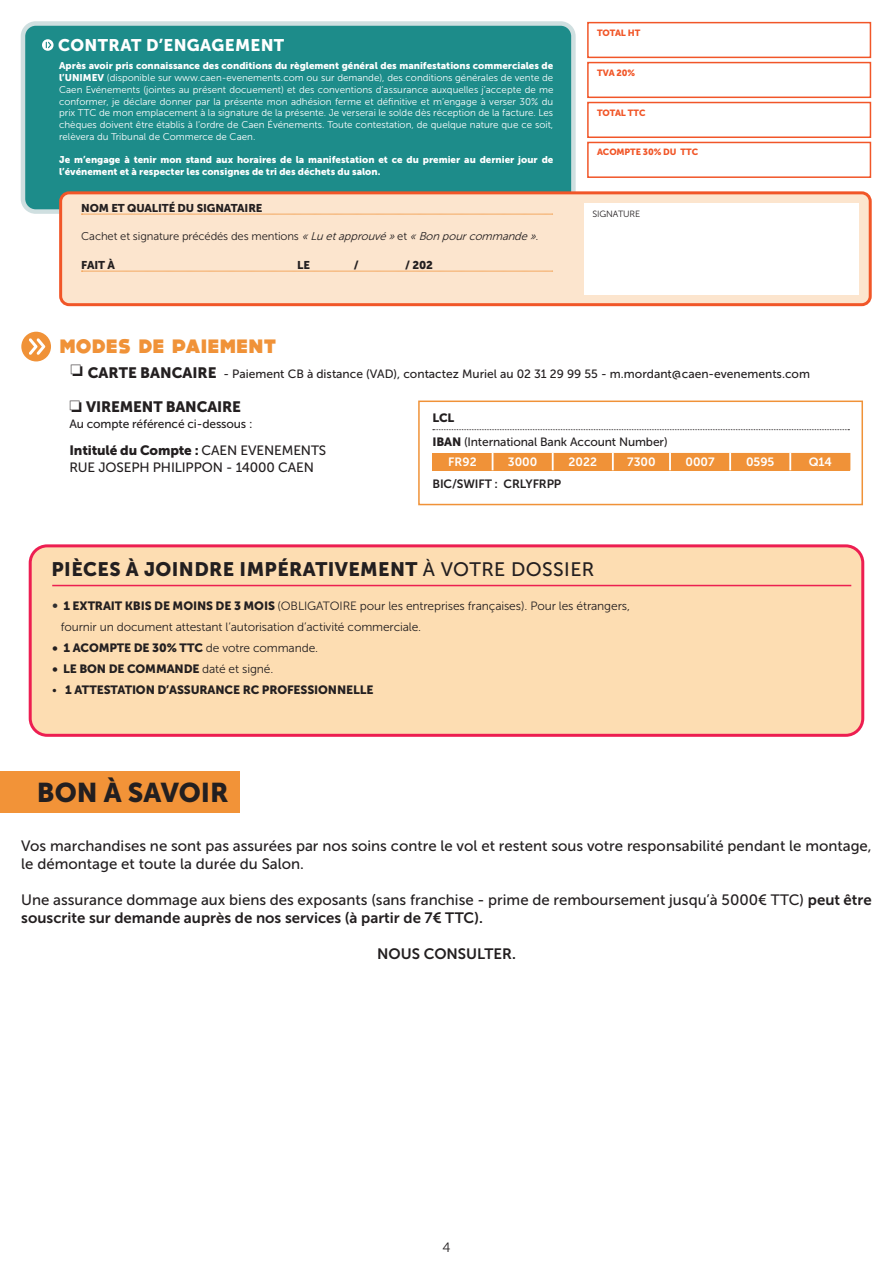
<style>
.page{position:relative;width:893px;height:1263px;background:#fff}
.page>*{position:absolute;margin:0;border:0;box-sizing:border-box;transform-origin:0 0}
.t1{font:27px "Museo Sans 900";color:#231f20}
.t2{font:19.5px "Museo Sans 900";letter-spacing:.02em;color:#231f20}
.t3{font:800 19.5px "DOCK11";letter-spacing:.05em;color:#f09238}
.t4{font:16.8px "Museo Sans 900";letter-spacing:.02em;color:#fff}
.t5{font:15px/18px "Museo Sans 500";color:#231f20}
.t6{font:15px "Museo Sans 700";color:#231f20}
.t7{font:15px "Museo Sans 900";letter-spacing:-.01em;color:#231f20}
.t8{font:13.5px "Museo Sans 900";letter-spacing:-.01em;color:#231f20}
.t9{font:13.5px "Museo Sans 500";letter-spacing:-.01em;color:#231f20}
.t10{font:13.5px "Museo Sans 300";color:#231f20}
.t11{font:12px "Museo Sans 500";color:#231f20}
.t12{font:12px/21px "Museo Sans 300";letter-spacing:-.01em;color:#231f20}
.t13{font:12px "Museo Sans 900";letter-spacing:-.01em;color:#231f20}
.t14{font:12px "Museo Sans 700";color:#fff}
.t15{font:12px "Museo Sans 700";letter-spacing:-.01em;color:#231f20}
.t16{font:11.25px "Museo Sans 300";letter-spacing:-.01em;color:#231f20}
.t17{font:11.25px "Museo Sans 900";letter-spacing:-.01em;color:#231f20}
.t18{font:9.75px/11.7px "Museo Sans 300";color:#fff;text-align:justify}
.t19{font:9.75px/11.7px "Museo Sans 900";color:#fff}
.t20{font:9px "Museo Sans 900";letter-spacing:-.01em;color:#f15628}
.t21{font:9px "Museo Sans 300";letter-spacing:-.01em;color:#231f20}
.s1{font-family:"Museo Sans 900"}
.s2{font-style:italic}
.s3{font-family:"Museo Sans 900";font-size:15px}
.s4{font-family:"Museo Sans 500"}
.s5{font-family:"Museo Sans 900";color:#312f30}
.s6{font-family:"Museo 900"}
.s7{font-family:"Museo Sans 300"}
.s8{font-family:"Museo Sans 700"}
</style>
<div class="page">
<div style="left:587px;top:22px;width:284px;height:36px;border:2px solid #f15628"></div>
<div style="left:587px;top:62px;width:284px;height:36px;border:2px solid #f15628"></div>
<div style="left:587px;top:102px;width:284px;height:36px;border:2px solid #f15628"></div>
<div style="left:587px;top:142px;width:284px;height:36px;border:2px solid #f15628"></div>
<div style="left:23px;top:24px;width:550px;height:188px;background:#1d8c8a;border-radius:13px"></div>
<div style="left:21px;top:21px;width:555px;height:193px;border:4px solid #cfdfe0;border-radius:13px"></div>
<div style="left:61px;top:193px;width:809px;height:112px;background:#fce5ce;border-radius:9px"></div>
<div style="left:59px;top:191px;width:813px;height:115px;border:3px solid #f15628;border-radius:9px"></div>
<svg style="left:42px;top:39px;width:12px;height:12px"></svg>
<svg style="left:81px;top:214px;width:472px;height:1px"></svg>
<svg style="left:81px;top:271px;width:472px;height:1px"></svg>
<div style="left:584px;top:203px;width:274px;height:92px;background:#fff"></div>
<div style="left:30px;top:546px;width:833px;height:189px;background:#fdddb2;border-radius:17px"></div>
<div style="left:29px;top:544px;width:835px;height:193px;border:3px solid #ed1e51;border-radius:17px"></div>
<hr style="left:52px;top:585px;width:799px;height:1px;background:#ec1f51">
<svg style="left:433px;top:429px;width:416px;height:1px"></svg>
<div style="left:432px;top:453px;width:61px;height:17px;background:#f09238"></div>
<div style="left:492px;top:453px;width:358px;height:17px;background:#f09238"></div>
<div style="left:418px;top:400px;width:445px;height:105px;border:2px solid #f09238"></div>
<svg style="left:21px;top:332px;width:30px;height:29px"></svg>
<div style="left:0;top:771px;width:240px;height:42px;background:#f29338"></div>
<h3 class="t4" style="left:58px;top:35px;width:228px">CONTRAT D’ENGAGEMENT</h3>
<p class="t19" style="left:59px;top:60px;width:496px">Après avoir pris connaissance des conditions du règlement général des manifestations commerciales de</p>
<p class="t18" style="left:59px;top:72px;width:496px"><span class="s1">l’UNIMEV</span> (disponible sur www.caen-evenements.com ou sur demande), des conditions générales de vente de Caen Evénements (jointes au présent docuement) et des conventions d’assurance auxquelles j’accepte de me conformer, je déclare donner par la présente mon adhésion ferme et définitive et m’engage à verser 30% du prix TTC de mon emplacement à la signature de la présente. Je verserai le solde dès réception de la facture. Les chèques doivent être établis à l’ordre de Caen Événements. Toute contestation, de quelque nature que ce soit, relèvera du Tribunal de Commerce de Caen.</p>
<p class="t19" style="left:59px;top:154px;width:496px">Je m’engage à tenir mon stand aux horaires de la manifestation et ce du premier au dernier jour de l’événement et à respecter les consignes de tri des déchets du salon.</p>
<p class="t17" style="left:81px;top:201px;width:183px">NOM ET QUALITÉ DU SIGNATAIRE</p>
<p class="t16" style="left:81px;top:230px;width:462px">Cachet et signature précédés des mentions <span class="s2">«Lu etapprouvé»</span>et <span class="s2">«Bon pourcommande».</span></p>
<p class="t17" style="left:81px;top:258px;width:35px">FAIT À</p>
<p class="t17" style="left:297px;top:258px;width:14px">LE</p>
<p class="t17" style="left:354px;top:258px;width:6px">/</p>
<p class="t17" style="left:405px;top:258px;width:29px">/ 202</p>
<h2 class="t3" style="left:60px;top:337px;width:218px">MODES DE PAIEMENT</h2>
<p class="t20" style="left:597px;top:27px;width:45px">TOTAL HT</p>
<p class="t20" style="left:597px;top:67px;width:40px">TVA 20%</p>
<p class="t20" style="left:597px;top:107px;width:50px">TOTAL TTC</p>
<p class="t20" style="left:597px;top:147px;width:103px">ACOMPTE 30% DU TTC</p>
<p class="t21" style="left:592px;top:209px;width:49px">SIGNATURE</p>
<p class="t11" style="left:71px;top:367px;width:741px">□ <span class="s3">CARTE BANCAIRE</span> - Paiement CB à distance (VAD), contactez Muriel au 02 31 29 99 55 - m.mordant@caen-evenements.com</p>
<h3 class="t7" style="left:69px;top:398px;width:173px">□ VIREMENT BANCAIRE</h3>
<p class="t11" style="left:69px;top:418px;width:185px">Au compte référencé ci-dessous :</p>
<h3 class="t8" style="left:69px;top:443px;width:258px">Intitulé du Compte : <span class="s4">CAEN EVENEMENTS</span></h3>
<h3 class="t9" style="left:69px;top:460px;width:246px">RUE JOSEPH PHILIPPON - 14000 CAEN</h3>
<p class="t13" style="left:432px;top:411px;width:23px">LCL</p>
<p class="t11" style="left:432px;top:436px;width:237px"><span class="s1">IBAN</span> (International Bank Account Number)</p>
<p class="t14" style="left:448px;top:455px;width:30px">FR92</p>
<p class="t14" style="left:508px;top:455px;width:31px">3000</p>
<p class="t14" style="left:569px;top:455px;width:30px">2022</p>
<p class="t14" style="left:627px;top:455px;width:30px">7300</p>
<p class="t14" style="left:685px;top:455px;width:31px">0007</p>
<p class="t14" style="left:746px;top:455px;width:30px">0595</p>
<p class="t14" style="left:809px;top:455px;width:25px">Q14</p>
<p class="t15" style="left:432px;top:477px;width:130px">BIC/SWIFT : CRLYFRPP</p>
<h2 class="t2" style="left:52px;top:558px;width:544px">PIÈCES À JOINDRE IMPÉRATIVEMENT <span class="s4">À VOTRE DOSSIER</span></h2>
<p class="t12" style="left:61px;top:595px;width:571px;text-indent:-9px"><span class="s5">•</span> <span class="s1">1 EXTRAIT KBIS DE MOINS DE 3 MOIS</span> (OBLIGATOIRE pour les entreprises françaises). Pour les étrangers, fournir un document attestant l’autorisation d’activité commerciale.</p>
<p class="t13" style="left:52px;top:640px;width:267px"><span class="s6">•</span> 1 ACOMPTE DE 30% TTC <span class="s7">de votre commande.</span></p>
<p class="t13" style="left:52px;top:661px;width:223px"><span class="s6">•</span> LE BON DE COMMANDE <span class="s7">daté et signé.</span></p>
<p class="t13" style="left:52px;top:682px;width:323px"><span class="s7">•</span> 1 ATTESTATION D’ASSURANCE RC PROFESSIONNELLE</p>
<h1 class="t1" style="left:37px;top:777px;width:193px">BON À SAVOIR</h1>
<h3 class="t5" style="left:21px;top:837px;width:852px">Vos marchandises ne sont pas assurées par nos soins contre le vol et restent sous votre responsabilité pendant le montage, le démontage et toute la durée du Salon.</h3>
<h3 class="t5" style="left:21px;top:891px;width:852px">Une assurance dommage aux biens des exposants (sans franchise - prime de remboursement jusqu’à 5000€ TTC) <span class="s8">peut être</span></h3>
<h3 class="t6" style="left:21px;top:909px;width:463px">souscrite sur demande auprès de nos services (à partir de 7€ TTC).</h3>
<h3 class="t6" style="left:377px;top:945px;width:140px">NOUS CONSULTER.</h3>
<h3 class="t10" style="left:442px;top:1240px;width:10px">4</h3>
</div>
